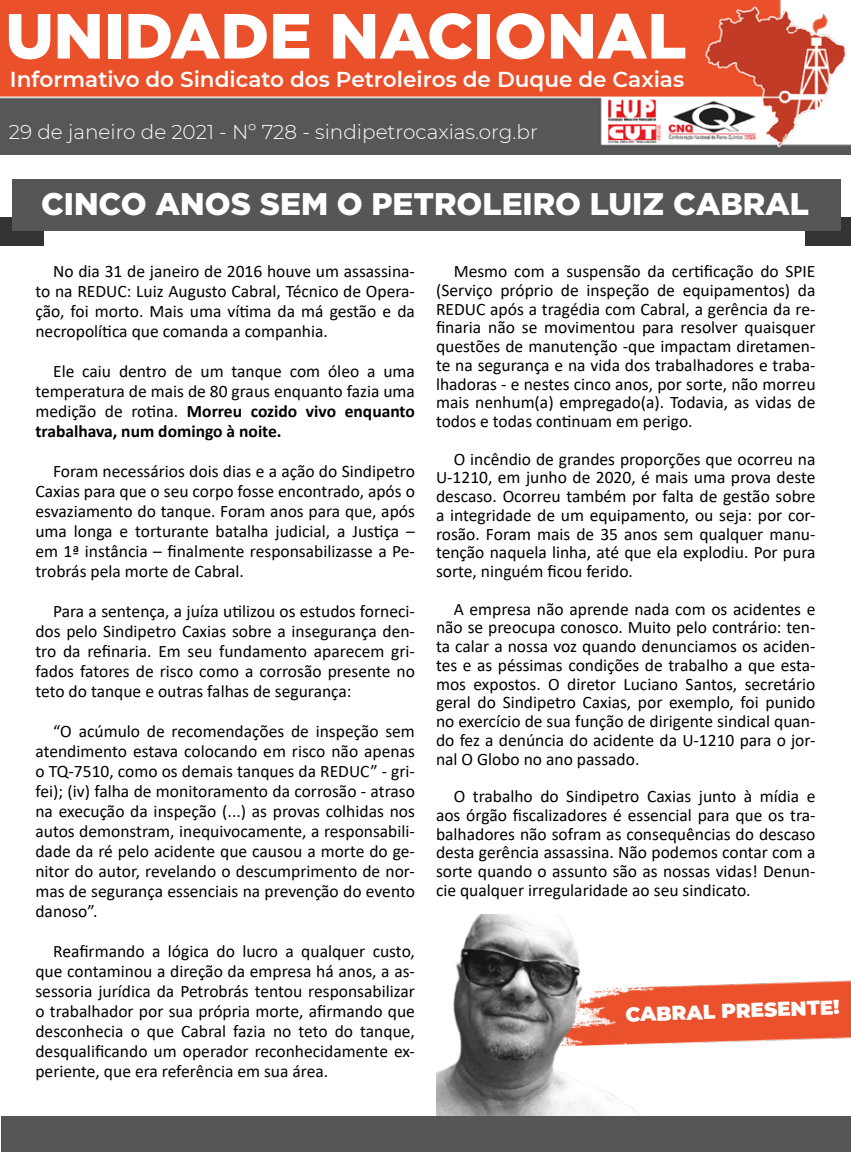
<style>
.page{position:relative;width:851px;height:1152px;background:#fff}
.page>*{position:absolute;margin:0;border:0;box-sizing:border-box;transform-origin:0 0}
.t1{font:900 63.62px "Gotham";color:#fff}
.t2{font:900 31.25px "Gotham";color:#fff}
.t3{font:600 21.5px "Montserrat";color:#fff}
.t4{font:300 20px "Montserrat";color:#fff}
.t5{font:900 20px "Montserrat";color:#fff}
.t6{font:17.5px/20px "Calibri";color:#000101;text-align:justify}
.s1{font-weight:700}
</style>
<div class="page">
<div style="left:0;top:218px;width:43px;height:28px;background:#333334"></div>
<div style="left:805px;top:218px;width:45px;height:28px;background:#333334"></div>
<div style="left:12px;top:180px;width:828px;height:51px;background:#565659"></div>
<img style="left:0;top:0;width:850px;height:155px">
<img style="left:652px;top:980px;width:198px;height:64px">
<img style="left:436px;top:914px;width:216px;height:202px">
<div style="left:1px;top:1116px;width:849px;height:36px;background:#565659"></div>
<h1 class="t1" style="left:6px;top:-1px;width:682px">UNIDADE NACIONAL</h1>
<p class="t3" style="left:10px;top:64px;width:675px">Informativo do Sindicato dos Petroleiros de Duque de Caxias</p>
<p class="t4" style="left:9px;top:118px;width:530px">29 de janeiro de 2021 - Nº 728 - sindipetrocaxias.org.br</p>
<h2 class="t2" style="left:41px;top:186px;width:769px">CINCO ANOS SEM O PETROLEIRO LUIZ CABRAL</h2>
<p class="t6" style="left:35px;top:261px;width:381px;text-indent:18px">No dia 31 de janeiro de 2016 houve um assassina&shy;to na REDUC: Luiz Augusto Cabral, Técnico de Opera&shy;ção, foi morto. Mais uma vítima da má gestão e da necropolítica que comanda a companhia.</p>
<p class="t6" style="left:35px;top:361px;width:381px;text-indent:18px">Ele caiu dentro de um tanque com óleo a uma temperatura de mais de 80 graus enquanto fazia uma medição de rotina. <span class="s1">Morreu cozido vivo enquanto trabalhava, num domingo à noite.</span></p>
<p class="t6" style="left:35px;top:461px;width:381px;text-indent:18px">Foram necessários dois dias e a ação do Sindipetro Caxias para que o seu corpo fosse encontrado, após o esvaziamento do tanque. Foram anos para que, após uma longa e torturante batalha judicial, a Justiça – em 1ª instância – finalmente responsabilizasse a Pe&shy;trobrás pela morte de Cabral.</p>
<p class="t6" style="left:35px;top:601px;width:381px;text-indent:18px">Para a sentença, a juíza utilizou os estudos forneci&shy;dos pelo Sindipetro Caxias sobre a insegurança den&shy;tro da refinaria. Em seu fundamento aparecem gri&shy;fados fatores de risco como a corrosão presente no teto do tanque e outras falhas de segurança:</p>
<p class="t6" style="left:35px;top:721px;width:381px;text-indent:18px">“O acúmulo de recomendações de inspeção sem atendimento estava colocando em risco não apenas o TQ-7510, como os demais tanques da REDUC” - gri&shy;fei); (iv) falha de monitoramento da corrosão - atraso na execução da inspeção (...) as provas colhidas nos autos demonstram, inequivocamente, a responsabili&shy;dade da ré pelo acidente que causou a morte do ge&shy;nitor do autor, revelando o descumprimento de nor&shy;mas de segurança essenciais na prevenção do evento danoso”.</p>
<p class="t6" style="left:35px;top:941px;width:381px;text-indent:18px">Reafirmando a lógica do lucro a qualquer custo, que contaminou a direção da empresa há anos, a as&shy;sessoria jurídica da Petrobrás tentou responsabilizar o trabalhador por sua própria morte, afirmando que desconhecia o que Cabral fazia no teto do tanque, desqualificando um operador reconhecidamente ex&shy;periente, que era referência em sua área.</p>
<p class="t6" style="left:436px;top:261px;width:381px;line-height:18.8px;text-indent:18px">Mesmo com a suspensão da certificação do SPIE (Serviço próprio de inspeção de equipamentos) da REDUC após a tragédia com Cabral, a gerência da re&shy;finaria não se movimentou para resolver quaisquer questões de manutenção -que impactam diretamen&shy;te na segurança e na vida dos trabalhadores e traba&shy;lhadoras - e nestes cinco anos, por sorte, não morreu mais nenhum(a) empregado(a). Todavia, as vidas de todos e todas continuam em perigo.</p>
<p class="t6" style="left:436px;top:449px;width:381px;line-height:18.8px;text-indent:18px">O incêndio de grandes proporções que ocorreu na U-1210, em junho de 2020, é mais uma prova deste descaso. Ocorreu também por falta de gestão sobre a integridade de um equipamento, ou seja: por cor&shy;rosão. Foram mais de 35 anos sem qualquer manu&shy;tenção naquela linha, até que ela explodiu. Por pura sorte, ninguém ficou ferido.</p>
<p class="t6" style="left:436px;top:599px;width:381px;line-height:18.8px;text-indent:18px">A empresa não aprende nada com os acidentes e não se preocupa conosco. Muito pelo contrário: ten&shy;ta calar a nossa voz quando denunciamos os aciden&shy;tes e as péssimas condições de trabalho a que esta&shy;mos expostos. O diretor Luciano Santos, secretário geral do Sindipetro Caxias, por exemplo, foi punido no exercício de sua função de dirigente sindical quan&shy;do fez a denúncia do acidente da U-1210 para o jor&shy;nal O Globo no ano passado.</p>
<p class="t6" style="left:436px;top:786px;width:381px;line-height:18.8px;text-indent:18px">O trabalho do Sindipetro Caxias junto à mídia e aos órgão fiscalizadores é essencial para que os tra&shy;balhadores não sofram as consequências do descaso desta gerência assassina. Não podemos contar com a sorte quando o assunto são as nossas vidas! Denun&shy;cie qualquer irregularidade ao seu sindicato.</p>
<p class="t5" style="left:625px;top:999px;width:216px;rotate:-2deg">CABRAL PRESENTE!</p>
</div>
